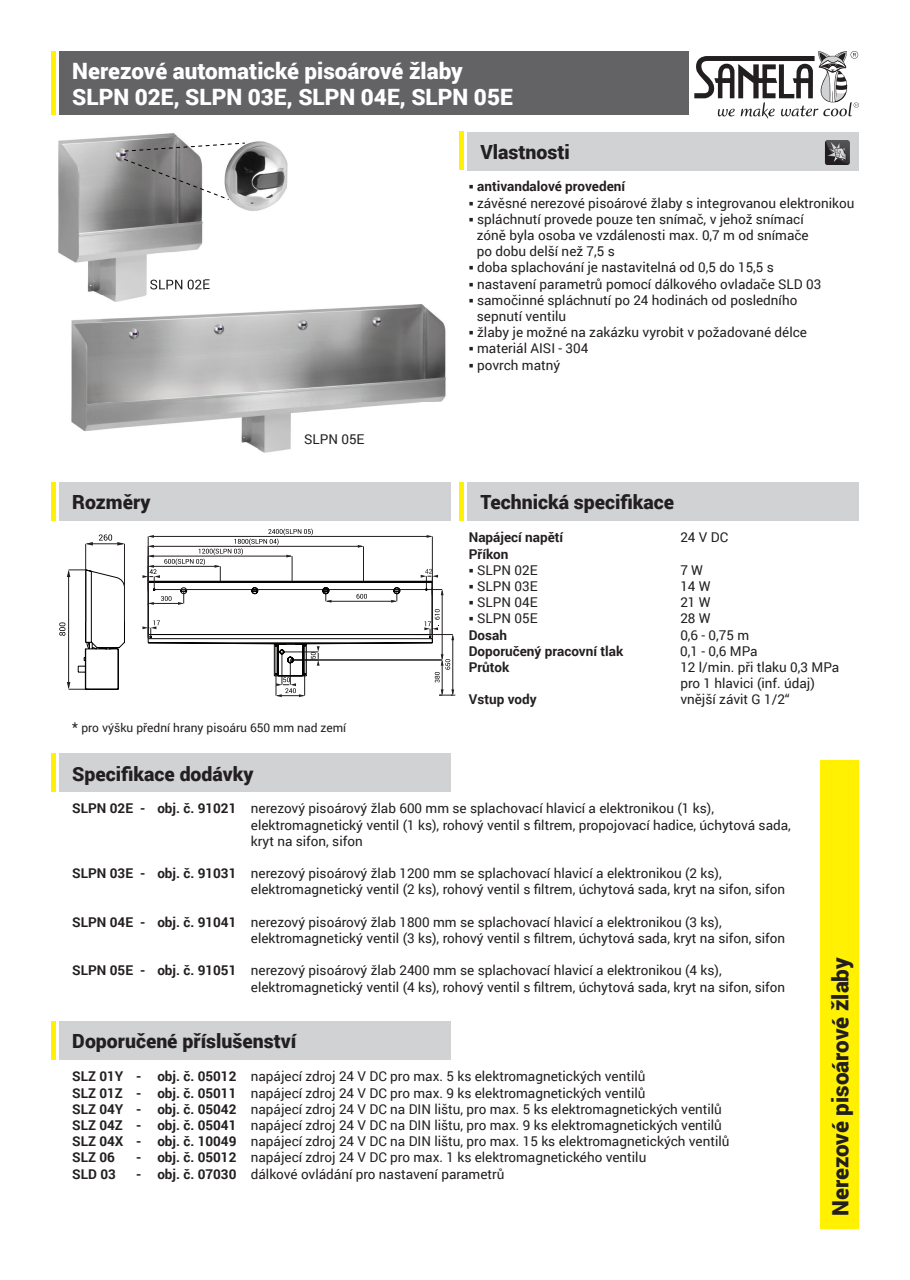
<style>
.page{position:relative;width:910px;height:1280px;background:#fff}
.page>*{position:absolute;margin:0;border:0;box-sizing:border-box;transform-origin:0 0}
.t1{font:900 22.5px/26.2px "Roboto";color:#fff}
.t2{font:900 22.5px "Roboto";color:#231f20}
.t3{font:900 19.5px "Roboto";color:#231f20}
.t4{font:13.5px/16.2px "Roboto";color:#231f20}
.t5{font:700 13.5px "Roboto";color:#231f20}
.t6{font:12px "Roboto";color:#231f20}
.s1{font-size:13.5px}
.s2{font-weight:700}
</style>
<div class="page">
<img style="left:71px;top:318px;width:32px;height:114px">
<img style="left:103px;top:316px;width:52px;height:114px">
<img style="left:155px;top:304px;width:291px;height:149px">
<div style="left:60px;top:51px;width:629px;height:64px;background:#636366"></div>
<div style="left:468px;top:133px;width:391px;height:38px;background:#d1d2d4"></div>
<div style="left:60px;top:754px;width:391px;height:38px;background:#d1d2d4"></div>
<div style="left:60px;top:483px;width:391px;height:38px;background:#d1d2d4"></div>
<div style="left:821px;top:760px;width:38px;height:469px;background:#fff101"></div>
<svg style="left:694px;top:51px;width:165px;height:68px"></svg>
<hr style="left:51px;top:51px;width:4px;height:64px;background:#fff101">
<hr style="left:51px;top:483px;width:4px;height:38px;background:#fff101">
<hr style="left:51px;top:754px;width:4px;height:38px;background:#fff101">
<hr style="left:459px;top:132px;width:4px;height:38px;background:#fff101">
<div style="left:468px;top:483px;width:391px;height:38px;background:#d1d2d4"></div>
<hr style="left:459px;top:483px;width:4px;height:38px;background:#fff101">
<div style="left:60px;top:1022px;width:391px;height:38px;background:#d1d2d4"></div>
<hr style="left:51px;top:1022px;width:4px;height:38px;background:#fff101">
<div style="left:825px;top:140px;width:25px;height:25px;background:#231f20;border-radius:3px"></div>
<svg style="left:826px;top:140px;width:24px;height:24px"></svg>
<svg style="left:59px;top:569px;width:66px;height:121px"></svg>
<hr style="left:85px;top:544px;width:1px;height:78px;background:#231f20">
<hr style="left:124px;top:544px;width:1px;height:77px;background:#231f20">
<hr style="left:87px;top:543px;width:36px;height:1px;background:#231f20">
<svg style="left:99px;top:534px;width:25px;height:12px"></svg>
<svg style="left:86px;top:542px;width:7px;height:4px"></svg>
<img style="left:58px;top:133px;width:147px;height:169px">
<img style="left:150px;top:280px;width:55px;height:9px">
<img style="left:230px;top:141px;width:58px;height:70px">
<svg style="left:124px;top:142px;width:122px;height:10px"></svg>
<svg style="left:123px;top:158px;width:107px;height:43px"></svg>
<svg style="left:142px;top:528px;width:314px;height:169px"></svg>
<h1 class="t1" style="left:72px;top:57px;width:442px">Nerezové automatické pisoárové žlaby<br>SLPN 02E, SLPN 03E, SLPN 04E, SLPN 05E</h1>
<h2 class="t3" style="left:480px;top:139px;width:91px">Vlastnosti</h2>
<h2 class="t3" style="left:72px;top:489px;width:80px">Rozměry</h2>
<p class="t4" style="left:304px;top:430px;width:62px">SLPN 05E</p>
<p class="t6" style="left:72px;top:719px;width:275px"><span class="s1">*</span> pro výšku přední hrany pisoáru 650 mm nad zemí</p>
<h2 class="t3" style="left:72px;top:760px;width:183px">Specifikace dodávky</h2>
<p class="t5" style="left:469px;top:177px;width:158px">○ antivandalové provedení</p>
<p class="t4" style="left:469px;top:194px;width:387px">○ závěsné nerezové pisoárové žlaby s integrovanou elektronikou</p>
<p class="t4" style="left:477px;top:210px;width:333px;text-indent:-8px">○ spláchnutí provede pouze ten snímač, v jehož snímací zóně byla osoba ve vzdálenosti max. 0,7 m od snímače po dobu delší než 7,5 s</p>
<p class="t4" style="left:469px;top:259px;width:307px">○ doba splachování je nastavitelná od 0,5 do 15,5 s</p>
<p class="t4" style="left:469px;top:275px;width:354px">○ nastavení parametrů pomocí dálkového ovladače SLD 03</p>
<p class="t4" style="left:477px;top:291px;width:322px;text-indent:-8px">○ samočinné spláchnutí po 24 hodinách od posledního sepnutí ventilu</p>
<p class="t4" style="left:469px;top:324px;width:340px">○ žlaby je možné na zakázku vyrobit v požadované délce</p>
<p class="t4" style="left:469px;top:340px;width:121px">○ materiál AISI - 304</p>
<p class="t4" style="left:469px;top:356px;width:93px">○ povrch matný</p>
<h2 class="t3" style="left:480px;top:489px;width:195px">Technická specifikace</h2>
<p class="t5" style="left:469px;top:528px;width:96px">Napájecí napětí</p>
<p class="t4" style="left:680px;top:529px;width:49px">24 V DC</p>
<p class="t5" style="left:469px;top:544px;width:41px">Příkon</p>
<p class="t4" style="left:469px;top:561px;width:70px">○ SLPN 02E</p>
<p class="t4" style="left:680px;top:561px;width:24px">7 W</p>
<p class="t4" style="left:469px;top:577px;width:70px">○ SLPN 03E</p>
<p class="t4" style="left:680px;top:577px;width:32px">14 W</p>
<p class="t4" style="left:469px;top:594px;width:70px">○ SLPN 04E</p>
<p class="t4" style="left:680px;top:594px;width:32px">21 W</p>
<p class="t4" style="left:469px;top:610px;width:70px">○ SLPN 05E</p>
<p class="t4" style="left:680px;top:610px;width:32px">28 W</p>
<p class="t5" style="left:469px;top:625px;width:40px">Dosah</p>
<p class="t4" style="left:680px;top:626px;width:70px">0,6 - 0,75 m</p>
<p class="t5" style="left:469px;top:641px;width:156px">Doporučený pracovní tlak</p>
<p class="t4" style="left:680px;top:642px;width:79px">0,1 - 0,6 MPa</p>
<p class="t5" style="left:469px;top:658px;width:42px">Průtok</p>
<p class="t4" style="left:680px;top:658px;width:160px">12 l/min. při tlaku 0,3 MPa pro 1 hlavici (inf. údaj)</p>
<p class="t5" style="left:469px;top:690px;width:69px">Vstup vody</p>
<p class="t4" style="left:680px;top:691px;width:111px">vnější závit G 1/2“</p>
<p class="t4" style="left:251px;top:800px;width:541px;text-indent:-179px"><span class="s2">SLPN 02E - obj. č. 91021</span> nerezový pisoárový žlab 600 mm se splachovací hlavicí a elektronikou (1 ks), elektromagnetický ventil (1 ks), rohový ventil s filtrem, propojovací hadice, úchytová sada, kryt na sifon, sifon</p>
<p class="t4" style="left:251px;top:865px;width:536px;text-indent:-179px"><span class="s2">SLPN 03E - obj. č. 91031</span> nerezový pisoárový žlab 1200 mm se splachovací hlavicí a elektronikou (2 ks), elektromagnetický ventil (2 ks), rohový ventil s filtrem, úchytová sada, kryt na sifon, sifon</p>
<p class="t4" style="left:251px;top:913px;width:536px;text-indent:-179px"><span class="s2">SLPN 04E - obj. č. 91041</span> nerezový pisoárový žlab 1800 mm se splachovací hlavicí a elektronikou (3 ks), elektromagnetický ventil (3 ks), rohový ventil s filtrem, úchytová sada, kryt na sifon, sifon</p>
<p class="t4" style="left:251px;top:962px;width:536px;text-indent:-179px"><span class="s2">SLPN 05E - obj. č. 91051</span> nerezový pisoárový žlab 2400 mm se splachovací hlavicí a elektronikou (4 ks), elektromagnetický ventil (4 ks), rohový ventil s filtrem, úchytová sada, kryt na sifon, sifon</p>
<h2 class="t3" style="left:72px;top:1028px;width:226px">Doporučené příslušenství</h2>
<p class="t4" style="left:72px;top:1068px;width:659px"><span class="s2">SLZ 01Y - obj. č. 05012</span> napájecí zdroj 24 V DC pro max. 5 ks elektromagnetických ventilů<br><span class="s2">SLZ 01Z - obj. č. 05011</span> napájecí zdroj 24 V DC pro max. 9 ks elektromagnetických ventilů<br><span class="s2">SLZ 04Y - obj. č. 05042</span> napájecí zdroj 24 V DC na DIN lištu, pro max. 5 ks elektromagnetických ventilů <span class="s2">SLZ 04Z - obj. č. 05041</span> napájecí zdroj 24 V DC na DIN lištu, pro max. 9 ks elektromagnetických ventilů <span class="s2">SLZ 04X - obj. č. 10049</span> napájecí zdroj 24 V DC na DIN lištu, pro max. 15 ks elektromagnetických ventilů <span class="s2">SLZ 06</span></p>
<p class="t4" style="left:136px;top:1149px;width:512px"><span class="s2">- obj. č. 05012</span> napájecí zdroj 24 V DC pro max. 1 ks elektromagnetického ventilu</p>
<p class="t5" style="left:72px;top:1164px;width:45px">SLD 03</p>
<p class="t4" style="left:136px;top:1165px;width:370px"><span class="s2">- obj. č. 07030</span> dálkové ovládání pro nastavení parametrů</p>
<h1 class="t2" style="left:825px;top:1216px;width:260px;rotate:-90deg">Nerezové pisoárové žlaby</h1>
</div>
